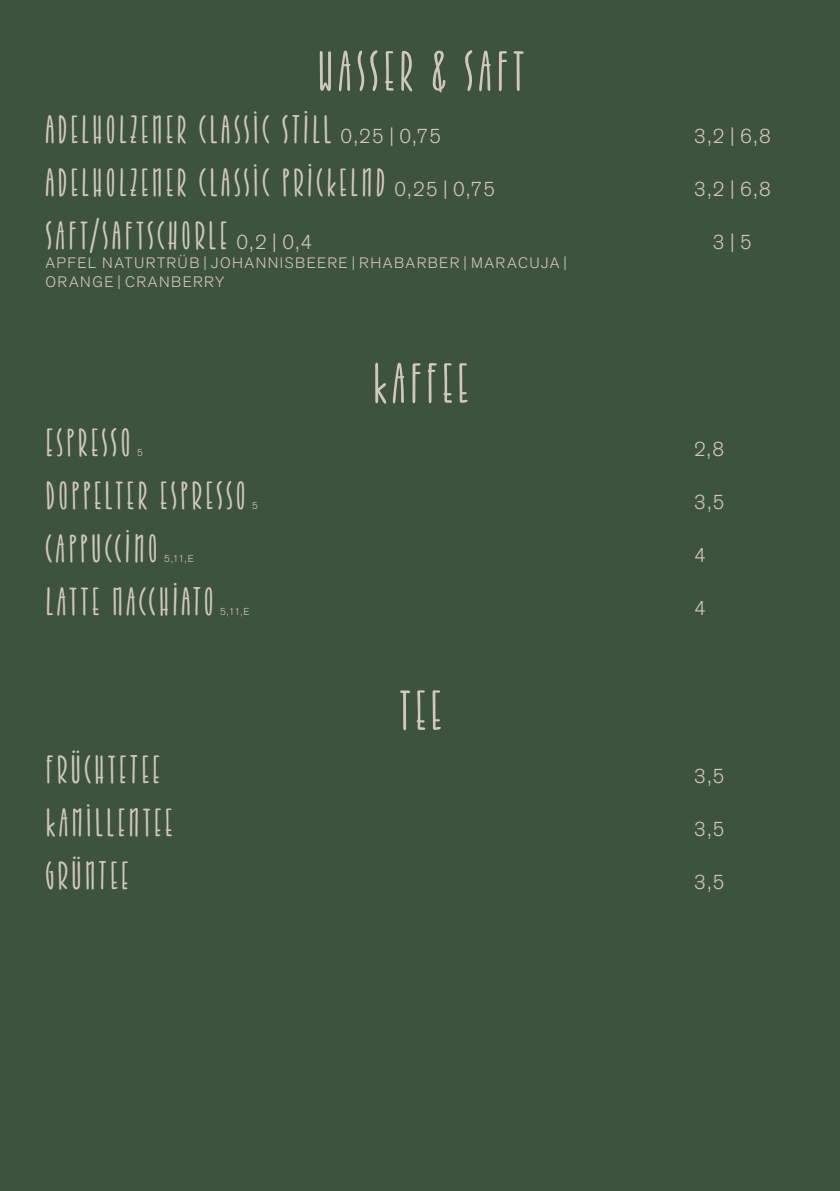
<style>
.page{position:relative;width:840px;height:1191px;background:#fff}
.page>*{position:absolute;margin:0;border:0;box-sizing:border-box;transform-origin:0 0}
.HL_30_31{font:60px "Jabana";letter-spacing:.085em;color:#d0c8bc}
.Getränke_22_26_5{font:42px "Jabana";letter-spacing:.085em;color:#d0c8bc}
.Getränke_22_26_5-2{font:300 20px "Akzidenz Grotesk BE";color:#d0c8bc}
.Getränke_22_26_5-3{font:300 15px/19px "Akzidenz Grotesk BE";letter-spacing:.095em;color:#d0c8bc}
.Getränke_22_26_5-4{font:300 10px "Akzidenz Grotesk BE";color:#d0c8bc}
.s1{font-family:"Akzidenz Grotesk BE";font-weight:300;font-size:20px}
</style>
<div class="page">
<div style="left:0;top:0;width:839px;height:1191px;background:#3e533c"></div>
<p class="HL_30_31" style="left:317px;top:35px;width:207px">WASSER &amp; SAFT</p>
<p class="Getränke_22_26_5" style="left:45px;top:104px;width:397px">ADELHOLZENER CLASSIC STILL <span class="s1">0,25 | 0,75</span></p>
<p class="Getränke_22_26_5" style="left:45px;top:157px;width:451px">ADELHOLZENER CLASSIC PRICKELND <span class="s1">0,25 | 0,75</span></p>
<p class="Getränke_22_26_5" style="left:45px;top:210px;width:268px">SAFT/SAFTSCHORLE <span class="s1">0,2 | 0,4</span></p>
<p class="Getränke_22_26_5-3" style="left:45px;top:254px;width:523px">APFEL NATURTRÜB | JOHANNISBEERE | RHABARBER | MARACUJA |<br>ORANGE | CRANBERRY</p>
<p class="HL_30_31" style="left:372px;top:347px;width:96px">KAFFEE</p>
<p class="Getränke_22_26_5-2" style="left:693px;top:125px;width:78px">3,2 | 6,8</p>
<p class="Getränke_22_26_5-2" style="left:693px;top:178px;width:78px">3,2 | 6,8</p>
<p class="Getränke_22_26_5-2" style="left:712px;top:231px;width:40px">3|5</p>
<p class="Getränke_22_26_5" style="left:45px;top:416px;width:87px">ESPRESSO</p>
<p class="Getränke_22_26_5-4" style="left:137px;top:446px;width:7px">5</p>
<p class="Getränke_22_26_5-2" style="left:693px;top:437px;width:32px">2,8</p>
<p class="Getränke_22_26_5" style="left:45px;top:469px;width:202px">DOPPELTER ESPRESSO</p>
<p class="Getränke_22_26_5-4" style="left:252px;top:499px;width:7px">5</p>
<p class="Getränke_22_26_5-2" style="left:693px;top:490px;width:32px">3,5</p>
<p class="Getränke_22_26_5" style="left:45px;top:522px;width:114px">CAPPUCCINO</p>
<p class="Getränke_22_26_5-4" style="left:164px;top:552px;width:31px">5,11,E</p>
<p class="Getränke_22_26_5-2" style="left:693px;top:543px;width:13px">4</p>
<p class="Getränke_22_26_5" style="left:45px;top:575px;width:169px">LATTE MACCHIATO</p>
<p class="Getränke_22_26_5-4" style="left:220px;top:605px;width:31px">5,11,E</p>
<p class="Getränke_22_26_5-2" style="left:693px;top:596px;width:13px">4</p>
<p class="Getränke_22_26_5" style="left:45px;top:743px;width:115px">FRÜCHTETEE</p>
<p class="Getränke_22_26_5" style="left:45px;top:796px;width:128px">KAMILLENTEE</p>
<p class="Getränke_22_26_5" style="left:45px;top:849px;width:84px">GRÜNTEE</p>
<p class="HL_30_31" style="left:399px;top:674px;width:42px">TEE</p>
<p class="Getränke_22_26_5-2" style="left:693px;top:764px;width:32px">3,5</p>
<p class="Getränke_22_26_5-2" style="left:693px;top:817px;width:32px">3,5</p>
<p class="Getränke_22_26_5-2" style="left:693px;top:870px;width:32px">3,5</p>
</div>
